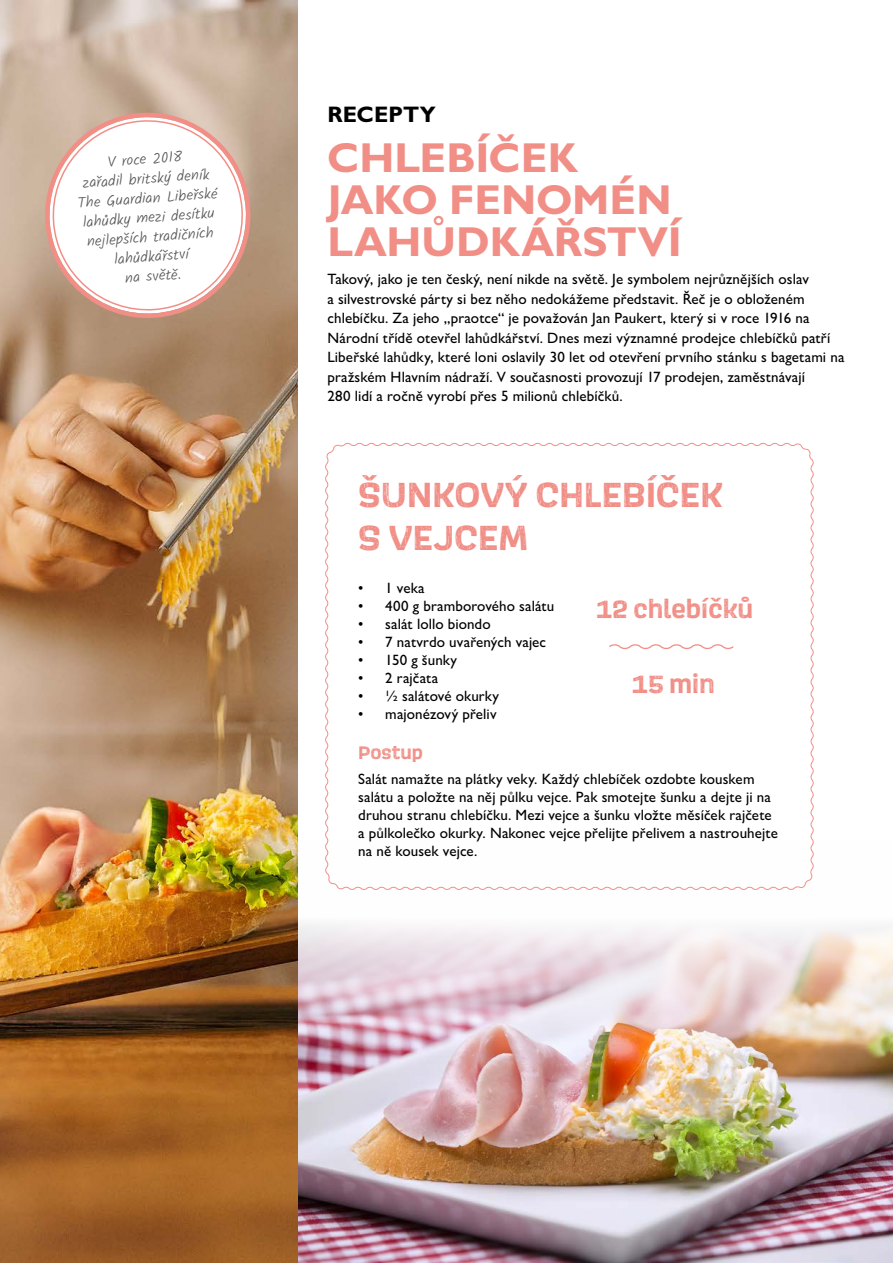
<style>
.page{position:relative;width:893px;height:1263px;background:#fff}
.page>*{position:absolute;margin:0;border:0;box-sizing:border-box;transform-origin:0 0}
.t1{font:700 42px/42px "Gill Sans MT Pro";color:#f18f87}
.t2{font:700 36px/43.2px "Scarlet Wood";letter-spacing:-.01em;color:#f18f87}
.t3{font:700 25.8px "Scarlet Wood";color:#f18f87}
.t4{font:700 22.5px "Gill Sans MT Pro";letter-spacing:.005em;color:#000}
.t5{font:700 18.75px "Scarlet Wood";color:#f18f87}
.t6{font:500 15px/19.5px "Gill Sans MT Pro";letter-spacing:.01em;color:#000}
.t7{font:300 15px/19.5px "Kalam";color:#525251;text-align:center}
</style>
<div class="page">
<img style="left:298px;top:924px;width:595px;height:339px">
<img style="left:0;top:0;width:298px;height:1263px">
<svg style="left:325px;top:442px;width:489px;height:448px"></svg>
<svg style="left:608px;top:642px;width:127px;height:9px"></svg>
<svg style="left:44px;top:111px;width:208px;height:209px"></svg>
<p class="t7" style="left:74px;top:155px;width:142px;rotate:-4deg">V roce 2018<br>zařadil britský deník<br>The Guardian Libeřské lahůdky mezi desítku nejlepších tradičních lahůdkářství<br>na světě.</p>
<h3 class="t4" style="left:327px;top:100px;width:110px">RECEPTY</h3>
<h1 class="t1" style="left:327px;top:136px;width:356px">CHLEBÍČEK<br>JAKO FENOMÉN<br>LAHŮDKÁŘSTVÍ</h1>
<p class="t6" style="left:327px;top:269px;width:519px">Takový, jako je ten český, není nikde na světě. Je symbolem nejrůznějších oslav<br>a silvestrovské párty si bez něho nedokážeme představit. Řeč je o obloženém chlebíčku. Za jeho „praotce“ je považován Jan Paukert, který si v roce 1916 na Národní třídě otevřel lahůdkářství. Dnes mezi významné prodejce chlebíčků patří Libeřské lahůdky, které loni oslavily 30 let od otevření prvního stánku s bagetami na pražském Hlavním nádraží. V současnosti provozují 17 prodejen, zaměstnávají<br>280 lidí a ročně vyrobí přes 5 milionů chlebíčků.</p>
<h2 class="t2" style="left:358px;top:471px;width:366px">ŠUNKOVÝ CHLEBÍČEK<br>S VEJCEM</h2>
<p class="t6" style="left:358px;top:578px;width:68px">• 1 veka</p>
<p class="t6" style="left:358px;top:596px;width:198px">• 400 g bramborového salátu</p>
<p class="t6" style="left:358px;top:614px;width:134px">• salát lollo biondo</p>
<p class="t6" style="left:358px;top:632px;width:189px">• 7 natvrdo uvařených vajec</p>
<p class="t6" style="left:358px;top:650px;width:100px">• 150 g šunky</p>
<p class="t6" style="left:358px;top:668px;width:81px">• 2 rajčata</p>
<p class="t6" style="left:358px;top:686px;width:142px">• ½ salátové okurky</p>
<p class="t6" style="left:358px;top:704px;width:140px">• majonézový přeliv</p>
<p class="t5" style="left:358px;top:740px;width:66px">Postup</p>
<h3 class="t3" style="left:596px;top:591px;width:159px">12 chlebíčků</h3>
<h3 class="t3" style="left:632px;top:666px;width:85px">15 min</h3>
<p class="t6" style="left:358px;top:769px;width:421px;line-height:18px">Salát namažte na plátky veky. Každý chlebíček ozdobte kouskem salátu a položte na něj půlku vejce. Pak smotejte šunku a dejte ji na druhou stranu chlebíčku. Mezi vejce a šunku vložte měsíček rajčete a půlkolečko okurky. Nakonec vejce přelijte přelivem a nastrouhejte na ně kousek vejce.</p>
</div>
